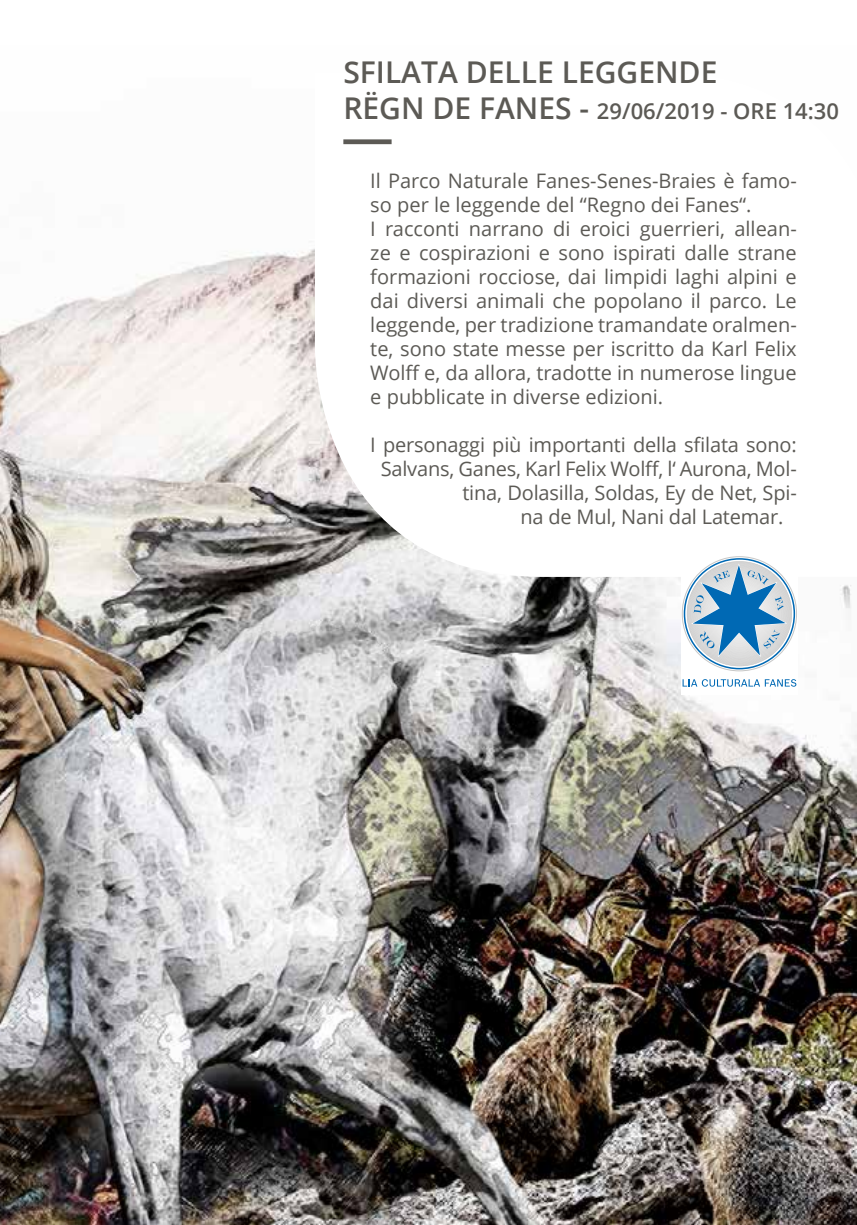
<style>
.page{position:relative;width:857px;height:1225px;background:#fff}
.page>*{position:absolute;margin:0;border:0;box-sizing:border-box;transform-origin:0 0}
.t1{font:600 30px "Open Sans";color:#5c5a55}
.t2{font:600 22px "Open Sans";color:#5c5a55}
.t3{font:20px/24px "Open Sans";color:#5c5a55}
.s1{font-size:30px}
</style>
<div class="page">
<img style="left:0;top:248px;width:856px;height:977px">
<svg style="left:315px;top:139px;width:541px;height:438px"></svg>
<div style="left:343px;top:139px;width:48px;height:5px;background:#5c5a55"></div>
<div style="left:680px;top:556px;width:117px;height:138px;background:#fff"></div>
<div style="left:683px;top:558px;width:111px;height:111px;border:2px solid #0069b4;border-radius:50%"></div>
<svg style="left:686px;top:561px;width:105px;height:105px;background:#9dbdd5"></svg>
<svg style="left:682px;top:679px;width:114px;height:7px"></svg>
<h1 class="t1" style="left:343px;top:51px;width:375px">SFILATA DELLE LEGGENDE</h1>
<p class="t2" style="left:343px;top:96px;width:497px"><span class="s1">RËGN DE FANES -</span> 29/06/2019 - ORE 14:30</p>
<p class="t3" style="left:370px;top:168px;width:428px">Il Parco Naturale Fanes-Senes-Braies è famo&shy;so per le leggende del “Regno dei Fanes“.<br>I racconti narrano di eroici guerrieri, allean&shy;ze e cospirazioni e sono ispirati dalle strane formazioni rocciose, dai limpidi laghi alpini e dai diversi animali che popolano il parco. Le leggende, per tradizione tramandate oralmen&shy;te, sono state messe per iscritto da Karl Felix Wolff e, da allora, tradotte in numerose lingue e pubblicate in diverse edizioni.</p>
<p class="t3" style="left:370px;top:432px;width:428px">I personaggi più importanti della sfilata sono:</p>
<p class="t3" style="left:380px;top:456px;width:417px">Salvans, Ganes, Karl Felix Wolff, l‘ Aurona, Mol-</p>
<p class="t3" style="left:462px;top:480px;width:336px">tina, Dolasilla, Soldas, Ey de Net, Spi-</p>
<p class="t3" style="left:520px;top:504px;width:264px">na de Mul, Nani dal Latemar.</p>
</div>
